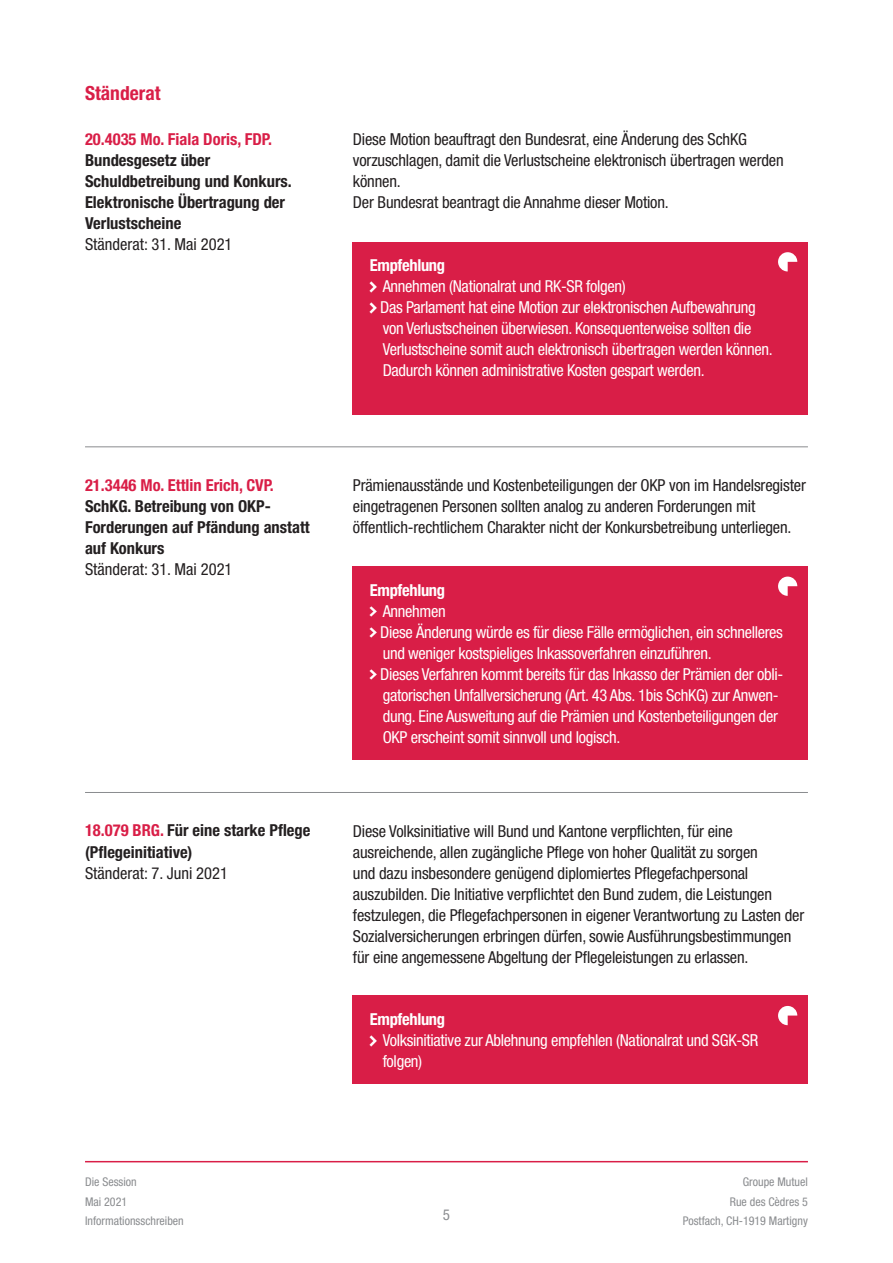
<style>
.page{position:relative;width:893px;height:1263px;background:#fff}
.page>*{position:absolute;margin:0;border:0;box-sizing:border-box;transform-origin:0 0}
.t1{font:700 condensed 19.5px "Helvetica Neue LT";color:#d91e47}
.t2{font:condensed 16.5px/21px "Helvetica Neue LT";letter-spacing:-.01em;color:#231f20}
.t3{font:condensed 16.5px/21px "Helvetica Neue LT";letter-spacing:-.02em;color:#fff}
.t4{font:700 condensed 16.5px/21px "Helvetica Neue LT";color:#231f20}
.t5{font:700 condensed 16.5px "Helvetica Neue LT";letter-spacing:-.02em;color:#fff}
.t6{font:700 condensed 16.5px "Helvetica Neue LT";color:#d91e47}
.t7{font:condensed 15px "Helvetica Neue LT";color:#8a8c8f}
.t8{font:condensed 12px/19.5px "Helvetica Neue LT";color:#8a8c8f}
.s1{color:#d91e47}
.s2{font-weight:400}
</style>
<div class="page">
<hr style="left:85px;top:1161px;width:723px;height:1px;background:#d91e47">
<hr style="left:85px;top:446px;width:723px;height:1px;background:#8a8c8f">
<hr style="left:85px;top:792px;width:723px;height:1px;background:#8a8c8f">
<div style="left:353px;top:242px;width:455px;height:173px;background:#d91e47"></div>
<svg style="left:370px;top:282px;width:7px;height:10px"></svg>
<svg style="left:370px;top:303px;width:7px;height:10px"></svg>
<svg style="left:778px;top:252px;width:19px;height:19px"></svg>
<div style="left:353px;top:995px;width:455px;height:89px;background:#d91e47"></div>
<svg style="left:370px;top:1035px;width:7px;height:11px"></svg>
<svg style="left:778px;top:1006px;width:19px;height:19px"></svg>
<div style="left:353px;top:566px;width:455px;height:194px;background:#d91e47"></div>
<svg style="left:370px;top:606px;width:7px;height:11px"></svg>
<svg style="left:370px;top:627px;width:7px;height:11px"></svg>
<svg style="left:370px;top:669px;width:7px;height:11px"></svg>
<svg style="left:778px;top:577px;width:19px;height:19px"></svg>
<p class="t1" style="left:85px;top:81px;width:77px">Ständerat</p>
<p class="t6" style="left:85px;top:129px;width:188px">20.4035 Mo. Fiala Doris, FDP.</p>
<p class="t4" style="left:85px;top:149px;width:208px">Bundesgesetz über<br>Schuldbetreibung und Konkurs.<br>Elektronische Übertragung der<br>Verlustscheine</p>
<p class="t2" style="left:85px;top:234px;width:149px">Ständerat: 31. Mai 2021</p>
<p class="t4" style="left:85px;top:475px;width:226px"><span class="s1">21.3446 Mo. Ettlin Erich, CVP.<br></span>SchKG. Betreibung von OKP-<br>Forderungen auf Pfändung anstatt auf Konkurs<br><span class="s2">Ständerat: 31. Mai 2021</span></p>
<p class="t4" style="left:85px;top:820px;width:227px"><span class="s1">18.079 BRG.</span> Für eine starke Pflege (Pflegeinitiative)</p>
<p class="t2" style="left:85px;top:862px;width:144px">Ständerat: 7. Juni 2021</p>
<p class="t2" style="left:353px;top:129px;width:432px">Diese Motion beauftragt den Bundesrat, eine Änderung des SchKG vorzuschlagen, damit die Verlustscheine elektronisch übertragen werden können.</p>
<p class="t2" style="left:353px;top:192px;width:317px">Der Bundesrat beantragt die Annahme dieser Motion.</p>
<p class="t5" style="left:370px;top:256px;width:77px">Empfehlung</p>
<p class="t3" style="left:383px;top:276px;width:245px">Annehmen (Nationalrat und RK-SR folgen)</p>
<p class="t3" style="left:380px;top:297px;width:394px">Das Parlament hat eine Motion zur elektronischen Aufbewahrung von Verlustscheinen überwiesen. Konsequenterweise sollten die Verlustscheine somit auch elektronisch übertragen werden können.<br>Dadurch können administrative Kosten gespart werden.</p>
<p class="t2" style="left:353px;top:475px;width:454px">Prämienausstände und Kostenbeteiligungen der OKP von im Handelsregister eingetragenen Personen sollten analog zu anderen Forderungen mit öffentlich-rechtlichem Charakter nicht der Konkursbetreibung unterliegen.</p>
<p class="t5" style="left:370px;top:580px;width:77px">Empfehlung</p>
<p class="t3" style="left:383px;top:600px;width:65px">Annehmen</p>
<p class="t3" style="left:380px;top:621px;width:404px">Diese Änderung würde es für diese Fälle ermöglichen, ein schnelleres und weniger kostspieliges Inkassoverfahren einzuführen.</p>
<p class="t3" style="left:380px;top:663px;width:404px">Dieses Verfahren kommt bereits für das Inkasso der Prämien der obli&shy;gatorischen Unfallversicherung (Art. 43 Abs. 1bis SchKG) zur Anwen&shy;dung. Eine Ausweitung auf die Prämien und Kostenbeteiligungen der OKP erscheint somit sinnvoll und logisch.</p>
<p class="t2" style="left:353px;top:820px;width:453px">Diese Volksinitiative will Bund und Kantone verpflichten, für eine ausreichende, allen zugängliche Pflege von hoher Qualität zu sorgen<br>und dazu insbesondere genügend diplomiertes Pflegefachpersonal auszubilden. Die Initiative verpflichtet den Bund zudem, die Leistungen festzulegen, die Pflegefachpersonen in eigener Verantwortung zu Lasten der Sozialversicherungen erbringen dürfen, sowie Ausführungsbestimmungen für eine angemessene Abgeltung der Pflegeleistungen zu erlassen.</p>
<p class="t5" style="left:370px;top:1009px;width:77px">Empfehlung</p>
<p class="t3" style="left:383px;top:1030px;width:377px">Volksinitiative zur Ablehnung empfehlen (Nationalrat und SGK-SR folgen)</p>
<p class="t8" style="left:85px;top:1172px;width:100px">Die Session<br>Mai 2021<br>Informationsschreiben</p>
<p class="t8" style="left:683px;top:1172px;width:127px;text-align:right">Groupe Mutuel<br>Rue des Cèdres 5<br>Postfach, CH-1919 Martigny</p>
<p class="t7" style="left:443px;top:1206px;width:9px">5</p>
</div>
